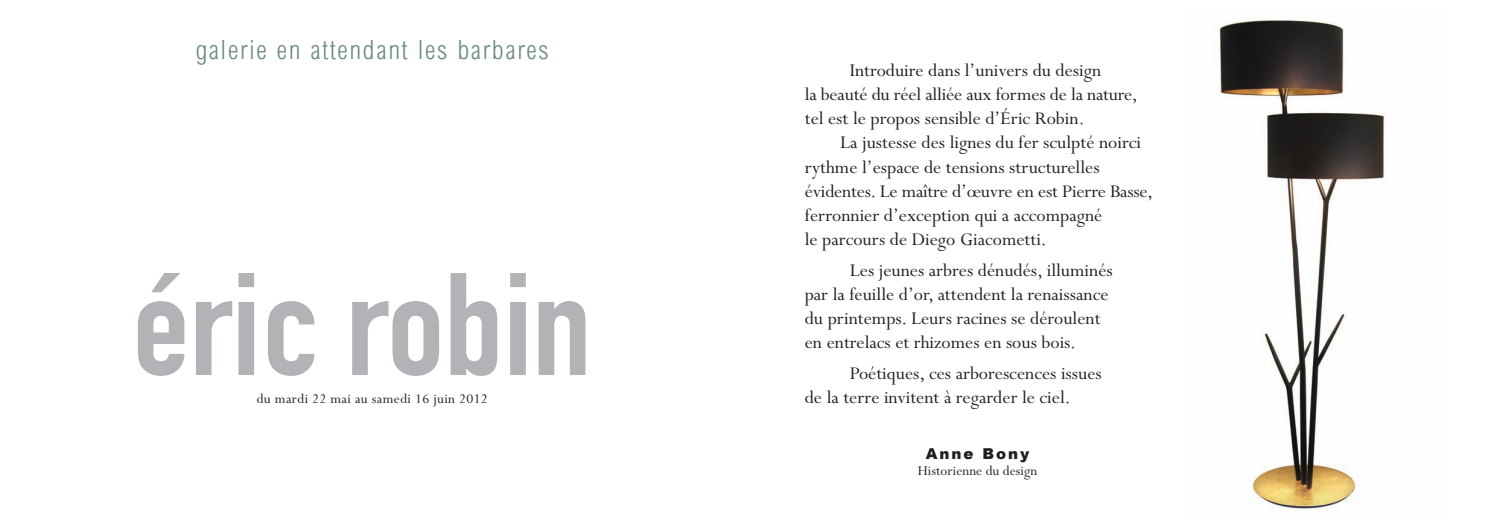
<style>
.page{position:relative;width:1489px;height:532px;background:#fff}
.page>*{position:absolute;margin:0;border:0;box-sizing:border-box;transform-origin:0 0}
.t1{font:300 condensed 26.38px "Arial";letter-spacing:.065em;color:#6a8983}
.t2{font:20px/24px "Perpetua";color:#231f20}
.t3{font:15px "Perpetua";letter-spacing:.025em;color:#231f20}
.t4{font:15px "Perpetua";color:#231f20}
.t5{font:900 15px "Arial";letter-spacing:.13em;color:#231f20}
</style>
<div class="page">
<svg style="left:138px;top:273px;width:46px;height:103px"></svg>
<svg style="left:196px;top:301px;width:36px;height:74px"></svg>
<svg style="left:238px;top:273px;width:16px;height:102px;background:#bfc0c3"></svg>
<svg style="left:268px;top:301px;width:46px;height:75px"></svg>
<svg style="left:352px;top:301px;width:87px;height:75px"></svg>
<svg style="left:450px;top:273px;width:47px;height:103px"></svg>
<svg style="left:510px;top:273px;width:16px;height:102px;background:#bebfc2"></svg>
<svg style="left:538px;top:301px;width:47px;height:74px"></svg>
<img style="left:1219px;top:19px;width:166px;height:490px">
<h1 class="t1" style="left:196px;top:35px;width:354px">galerie en attendant les barbares</h1>
<p class="t3" style="left:257px;top:392px;width:233px">du mardi 22 mai au samedi 16 juin 2012</p>
<p class="t2" style="left:804px;top:61px;width:334px;text-indent:45px">Introduire dans l’univers du design<br>la beauté du réel alliée aux formes de la nature, tel est le propos sensible d’Éric Robin.</p>
<p class="t2" style="left:804px;top:133px;width:350px;text-indent:35px">La justesse des lignes du fer sculpté noirci rythme l’espace de tensions structurelles évidentes. Le maître d’œuvre en est Pierre Basse, ferronnier d’exception qui a accompagné<br>le parcours de Diego Giacometti.</p>
<p class="t2" style="left:804px;top:260px;width:309px;text-indent:45px">Les jeunes arbres dénudés, illuminés par la feuille d’or, attendent la renaissance du printemps. Leurs racines se déroulent en entrelacs et rhizomes en sous bois.</p>
<p class="t2" style="left:804px;top:363px;width:298px;text-indent:45px">Poétiques, ces arborescences issues de la terre invitent à regarder le ciel.</p>
<p class="t5" style="left:925px;top:442px;width:105px">Anne Bony</p>
<p class="t4" style="left:917px;top:465px;width:121px">Historienne du design</p>
</div>
